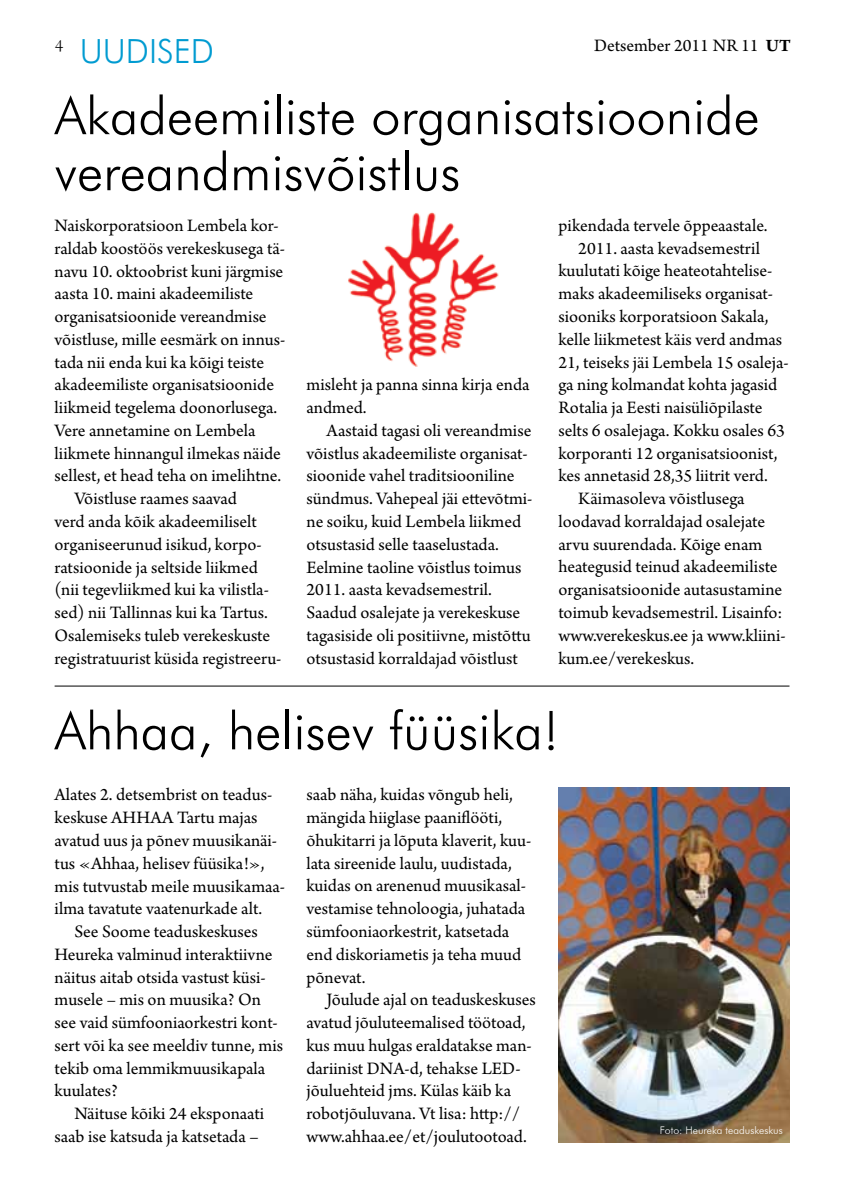
<style>
.page{position:relative;width:844px;height:1191px;background:#fff}
.page>*{position:absolute;margin:0;border:0;box-sizing:border-box;transform-origin:0 0}
.t1{font:300 52.5px/56px "Futura BT";color:#000}
.t2{font:300 33.25px "Futura BT";color:#009bd1}
.t3{font:18.38px/22.8px "Arno Pro";color:#000}
.t4{font:18.38px "Arno Pro Light Display";color:#000}
.t5{font:300 10.5px "Futura BT";color:#fff}
.s1{font-weight:700}
</style>
<div class="page">
<hr style="left:55px;top:685px;width:734px;height:1px;background:#000">
<img style="left:558px;top:787px;width:231px;height:355px">
<img style="left:348px;top:212px;width:151px;height:155px">
<p class="t4" style="left:55px;top:35px;width:10px">4</p>
<p class="t3" style="left:594px;top:35px;width:198px">Detsember 2011 nr 11 <span class="s1">UT</span></p>
<h2 class="t2" style="left:80px;top:31px;width:136px">uudised</h2>
<h1 class="t1" style="left:55px;top:87px;width:706px">Akadeemiliste organisatsioonide vereandmisvõistlus</h1>
<p class="t3" style="left:55px;top:215px;width:226px">Naiskorporatsioon Lembela kor-</p>
<p class="t3" style="left:55px;top:238px;width:232px">raldab koostöös verekeskusega tä-</p>
<p class="t3" style="left:55px;top:260px;width:230px">navu 10. oktoobrist kuni järgmise</p>
<p class="t3" style="left:55px;top:283px;width:200px">aasta 10. maini akadeemiliste</p>
<p class="t3" style="left:55px;top:306px;width:213px">organisatsioonide vereandmise</p>
<p class="t3" style="left:55px;top:329px;width:232px">võistluse, mille eesmärk on innus-</p>
<p class="t3" style="left:55px;top:352px;width:211px">tada nii enda kui ka kõigi teiste</p>
<p class="t3" style="left:55px;top:374px;width:221px">akadeemiliste organisatsioonide</p>
<p class="t3" style="left:55px;top:397px;width:224px">liikmeid tegelema doonorlusega.</p>
<p class="t3" style="left:55px;top:420px;width:202px">Vere annetamine on Lembela</p>
<p class="t3" style="left:55px;top:443px;width:228px">liikmete hinnangul ilmekas näide</p>
<p class="t3" style="left:55px;top:465px;width:228px">sellest, et head teha on imelihtne.</p>
<p class="t3" style="left:74px;top:488px;width:164px">Võistluse raames saavad</p>
<p class="t3" style="left:55px;top:511px;width:204px">verd anda kõik akadeemiliselt</p>
<p class="t3" style="left:55px;top:534px;width:209px">organiseerunud isikud, korpo-</p>
<p class="t3" style="left:55px;top:556px;width:205px">ratsioonide ja seltside liikmed</p>
<p class="t3" style="left:55px;top:579px;width:216px">(nii tegevliikmed kui ka vilistla-</p>
<p class="t3" style="left:55px;top:602px;width:215px">sed) nii Tallinnas kui ka Tartus.</p>
<p class="t3" style="left:55px;top:625px;width:217px">Osalemiseks tuleb verekeskuste</p>
<p class="t3" style="left:55px;top:648px;width:228px">registratuurist küsida registreeru-</p>
<p class="t3" style="left:306px;top:374px;width:224px">misleht ja panna sinna kirja enda andmed.</p>
<p class="t3" style="left:306px;top:420px;width:227px;text-indent:20px">Aastaid tagasi oli vereandmise võistlus akadeemiliste organisat&shy;sioonide vahel traditsiooniline sündmus. Vahepeal jäi ettevõtmi&shy;ne soiku, kuid Lembela liikmed otsustasid selle taaselustada.<br>Eelmine taoline võistlus toimus 2011. aasta kevadsemestril.<br>Saadud osalejate ja verekeskuse tagasiside oli positiivne, mistõttu otsustasid korraldajad võistlust</p>
<p class="t3" style="left:558px;top:215px;width:210px">pikendada tervele õppeaastale.</p>
<p class="t3" style="left:578px;top:238px;width:183px">2011. aasta kevadsemestril</p>
<p class="t3" style="left:558px;top:260px;width:215px">kuulutati kõige heateotahtelise-</p>
<p class="t3" style="left:558px;top:283px;width:216px">maks akadeemiliseks organisat-</p>
<p class="t3" style="left:558px;top:306px;width:211px">siooniks korporatsioon Sakala,</p>
<p class="t3" style="left:558px;top:329px;width:225px">kelle liikmetest käis verd andmas</p>
<p class="t3" style="left:558px;top:351px;width:232px">21, teiseks jäi Lembela 15 osaleja-</p>
<p class="t3" style="left:558px;top:374px;width:220px">ga ning kolmandat kohta jagasid</p>
<p class="t3" style="left:558px;top:397px;width:205px">Rotalia ja Eesti naisüliõpilaste</p>
<p class="t3" style="left:558px;top:420px;width:228px">selts 6 osalejaga. Kokku osales 63</p>
<p class="t3" style="left:558px;top:443px;width:220px">korporanti 12 organisatsioonist,</p>
<p class="t3" style="left:558px;top:465px;width:211px">kes annetasid 28,35 liitrit verd.</p>
<p class="t3" style="left:578px;top:488px;width:168px">Käimasoleva võistlusega</p>
<p class="t3" style="left:558px;top:511px;width:208px">loodavad korraldajad osalejate</p>
<p class="t3" style="left:558px;top:534px;width:205px">arvu suurendada. Kõige enam</p>
<p class="t3" style="left:558px;top:556px;width:220px">heategusid teinud akadeemiliste</p>
<p class="t3" style="left:558px;top:579px;width:225px">organisatsioonide autasustamine</p>
<p class="t3" style="left:558px;top:602px;width:225px">toimub kevadsemestril. Lisainfo:</p>
<p class="t3" style="left:558px;top:625px;width:229px">www.verekeskus.ee ja www.kliini-</p>
<p class="t3" style="left:558px;top:647px;width:137px">kum.ee/verekeskus.</p>
<h1 class="t1" style="left:55px;top:702px;width:506px">Ahhaa, helisev füüsika!</h1>
<p class="t3" style="left:55px;top:784px;width:232px">Alates 2. detsembrist on teadus&shy;keskuse AHHAA Tartu majas avatud uus ja põnev muusikanäi&shy;tus «Ahhaa, helisev füüsika!», mis tutvustab meile muusikamaa&shy;ilma tavatute vaatenurkade alt.</p>
<p class="t3" style="left:55px;top:921px;width:230px;text-indent:20px">See Soome teaduskeskuses<br>Heureka valminud interaktiivne näitus aitab otsida vastust küsi&shy;musele – mis on muusika? On see vaid sümfooniaorkestri kont&shy;sert või ka see meeldiv tunne, mis tekib oma lemmikmuusikapala kuulates?</p>
<p class="t3" style="left:55px;top:1103px;width:211px;text-indent:20px">Näituse kõiki 24 eksponaati saab ise katsuda ja katsetada –</p>
<p class="t3" style="left:306px;top:784px;width:226px">saab näha, kuidas võngub heli, mängida hiiglase paaniflööti, õhukitarri ja lõputa klaverit, kuu&shy;lata sireenide laulu, uudistada, kuidas on arenenud muusikasal&shy;vestamise tehnoloogia, juhatada sümfooniaorkestrit, katsetada end diskoriametis ja teha muud põnevat.</p>
<p class="t3" style="left:306px;top:989px;width:231px;text-indent:20px">Jõulude ajal on teaduskeskuses avatud jõuluteemalised töötoad, kus muu hulgas eraldatakse man&shy;dariinist DNA-d, tehakse LED&shy;jõuluehteid jms. Külas käib ka robotjõuluvana. Vt lisa: http:// www.ahhaa.ee/et/joulutootoad.</p>
<p class="t5" style="left:659px;top:1123px;width:124px">Foto: Heureka teaduskeskus</p>
</div>
